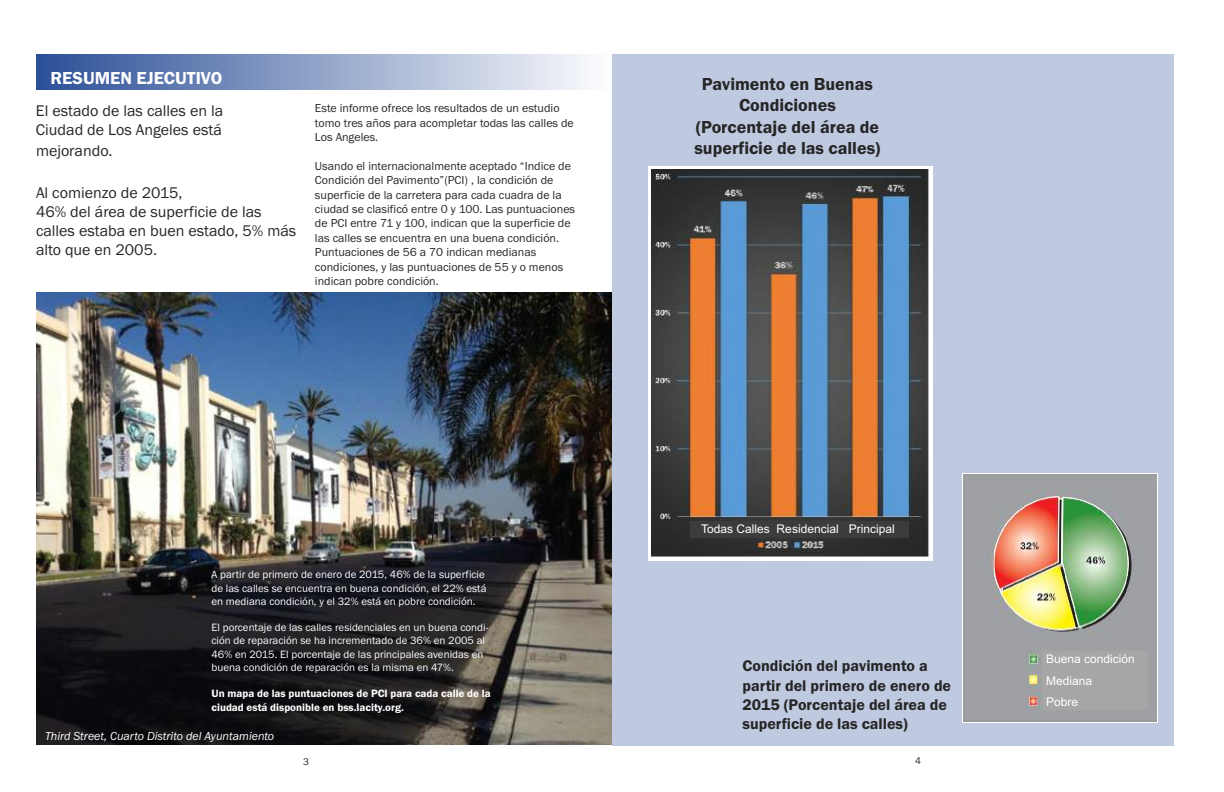
<style>
.page{position:relative;width:1224px;height:792px;background:#fff}
.page>*{position:absolute;margin:0;border:0;box-sizing:border-box;transform-origin:0 0}
.t1{font:600 18px/21.6px "Franklin Gothic";color:#272627;text-align:center}
.t2{font:600 18px "Franklin Gothic";color:#fff}
.t3{font:16px/19.2px "Franklin Gothic";color:#272627}
.t4{font:600 16px/19.2px "Franklin Gothic";color:#272627}
.t5{font:12px/14.4px "Franklin Gothic";color:#272627}
.t6{font:12px/21.6px "Arial";color:#fff}
.t7{font:italic 12px "Franklin Gothic";color:#fff}
.t8{font:11px/13.2px "Franklin Gothic";color:#fff}
.t9{font:600 11px/13.9px "Franklin Gothic";color:#fff}
.t10{font:10px "Franklin Gothic";color:#272627}
</style>
<div class="page">
<div style="left:612px;top:54px;width:562px;height:691px;background:#bfcae0"></div>
<img style="left:36px;top:292px;width:575px;height:453px">
<div style="left:36px;top:54px;width:576px;height:36px;background:linear-gradient(to right,#2b4e96,#fdfdfe)"></div>
<img style="left:963px;top:474px;width:194px;height:247px">
<img style="left:651px;top:169px;width:282px;height:392px">
<div style="left:690px;top:521px;width:219px;height:17px;background:#3d3c3c"></div>
<div style="left:1042px;top:651px;width:106px;height:59px;background:#a6a6a6"></div>
<h1 class="t2" style="left:50px;top:67px;width:173px">RESUMEN EJECUTIVO</h1>
<h2 class="t3" style="left:36px;top:101px;width:189px">El estado de las calles en la<br>Ciudad de Los Angeles está</h2>
<h2 class="t3" style="left:36px;top:141px;width:78px">mejorando.</h2>
<h2 class="t3" style="left:36px;top:183px;width:262px">Al comienzo de 2015,<br>46% del área de superficie de las calles estaba en buen estado, 5% más alto que en 2005.</h2>
<p class="t5" style="left:315px;top:101px;width:260px">Este informe ofrece los resultados de un estudio tomo tres años para acompletar todas las calles de<br>Los Angeles.</p>
<p class="t5" style="left:315px;top:159px;width:262px">Usando el internacionalmente aceptado “Indice de Condición del Pavimento”(PCI) , la condición de superficie de la carretera para cada cuadra de la ciudad se clasificó entre 0 y 100. Las puntuaciones de PCI entre 71 y 100, indican que la superficie de las calles se encuentra en una buena condición.<br>Puntuaciones de 56 a 70 indican medianas condiciones, y las puntuaciones de 55 y o menos indican pobre condición.</p>
<p class="t8" style="left:211px;top:568px;width:277px">A partir de primero de enero de 2015, 46% de la superficie de las calles se encuentra en buena condición, el 22% está en mediana condición, y el 32% está en pobre condición.</p>
<p class="t8" style="left:211px;top:621px;width:278px">El porcentaje de las calles residenciales en un buena condi&shy;ción de reparación se ha incrementado de 36% en 2005 al 46% en 2015. El porcentaje de las principales avenidas en buena condición de reparación es la misma en 47%.</p>
<p class="t9" style="left:212px;top:687px;width:281px">Un mapa de las puntuaciones de PCI para cada calle de la ciudad está disponible en bss.lacity.org.</p>
<p class="t7" style="left:45px;top:729px;width:231px">Third Street, Cuarto Distrito del Ayuntamiento</p>
<h1 class="t1" style="left:694px;top:73px;width:188px">Pavimento en Buenas<br>Condiciones (Porcentaje del área de superficie de las calles)</h1>
<p class="t6" style="left:701px;top:518px;width:195px">Todas Calles Residencial Principal</p>
<h2 class="t4" style="left:742px;top:656px;width:210px">Condición del pavimento a partir del primero de enero de<br>2015 (Porcentaje del área de superficie de las calles)</h2>
<p class="t10" style="left:303px;top:756px;width:7px">3</p>
<p class="t10" style="left:915px;top:754px;width:7px">4</p>
<p class="t6" style="left:1046px;top:648px;width:90px">Buena condición<br>Mediana<br>Pobre</p>
</div>
